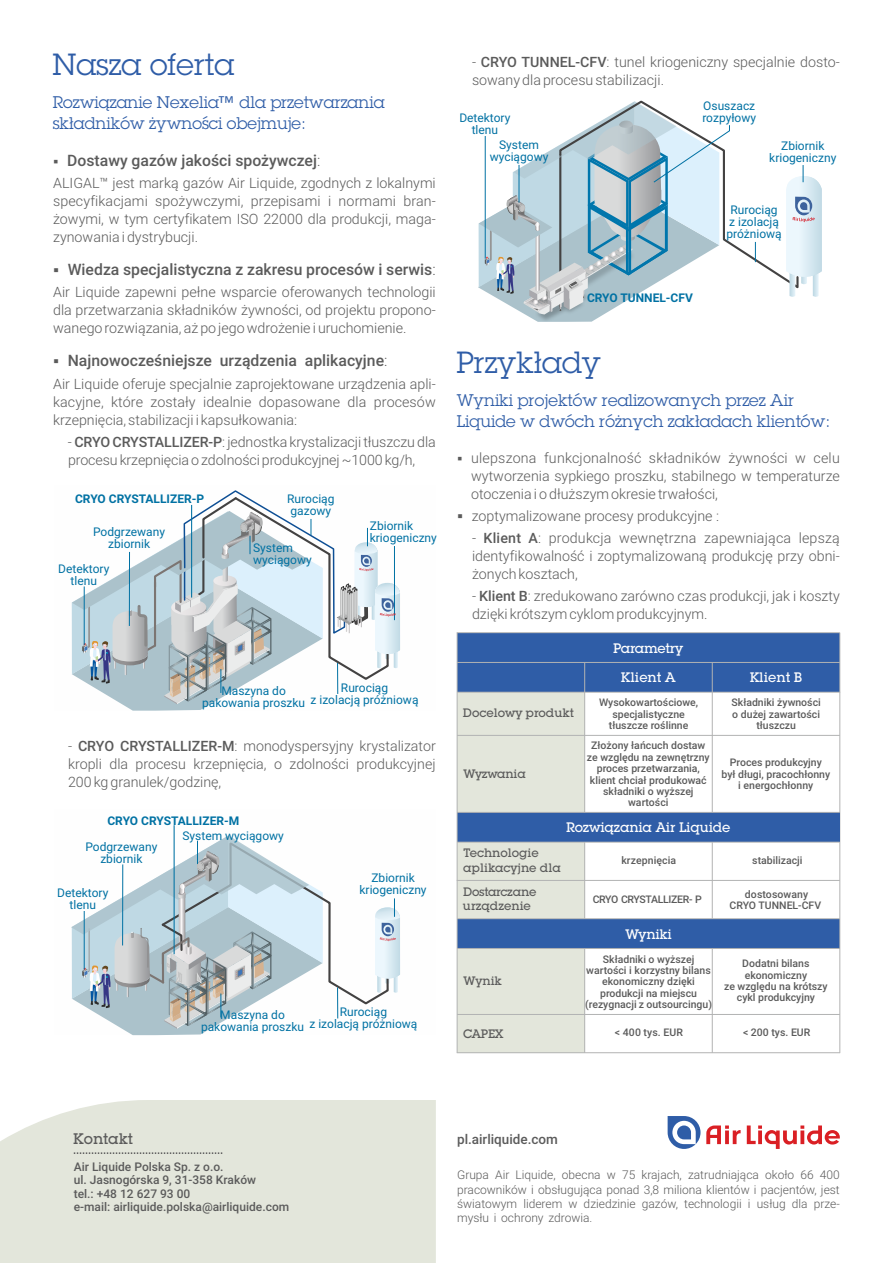
<style>
.page{position:relative;width:893px;height:1263px;background:#fff}
.page>*{position:absolute;margin:0;border:0;box-sizing:border-box;transform-origin:0 0}
.t1{font:30px "Lubalin Graph PCS";color:#2f5da7}
.t2{font:16.5px/21px "Lubalin Graph PCS";color:#2f5da7}
.t3{font:500 15.75px "Roboto";color:#5b5b5b}
.t4{font:500 15px "Lubalin Graph PCS";color:#5b5b5b}
.t5{font:300 14.25px/18px "Roboto";color:#5b5b5b;text-align:justify}
.t6{font:500 13.5px "Lubalin Graph PCS";letter-spacing:-.02em;color:#fefefe}
.t7{font:500 13.5px "Roboto";color:#5b5b5b}
.t8{font:12px/12px "Roboto";color:#0071a3;text-align:center}
.t9{font:300 12px/14.2px "Roboto";color:#5b5b5b;text-align:justify}
.t10{font:500 12px/13.5px "Roboto";color:#5b5b5b}
.t11{font:500 12px/14.4px "Lubalin Graph PCS";color:#5b5b5b}
.t12{font:700 12px "Roboto";color:#0071a3}
.t13{font:500 12px/14.4px "Lubalin Graph PCS";letter-spacing:-.02em;color:#5b5b5b}
.t14{font:500 10.5px/11.4px "Roboto";color:#5b5b5b;text-align:center}
.t15{font:500 10.5px "Roboto";letter-spacing:-.03em;color:#5b5b5b}
.s1{font-weight:300}
.s2{font-weight:500}
</style>
<div class="page">
<div style="left:457px;top:948px;width:128px;height:105px;background:#e3e6db"></div>
<div style="left:457px;top:842px;width:128px;height:77px;background:#e3e6db"></div>
<div style="left:457px;top:919px;width:383px;height:29px;background:#2f5da7"></div>
<div style="left:457px;top:692px;width:128px;height:120px;background:#e3e6db"></div>
<div style="left:457px;top:662px;width:383px;height:30px;background:#2f5da7"></div>
<div style="left:457px;top:633px;width:383px;height:29px;background:#2f5da7"></div>
<hr style="left:457px;top:632px;width:383px;height:1px;background:#b2b3b3">
<hr style="left:839px;top:633px;width:1px;height:420px;background:#b2b3b3">
<hr style="left:457px;top:662px;width:383px;height:1px;background:#b2b3b3">
<hr style="left:457px;top:692px;width:383px;height:1px;background:#b2b3b3">
<hr style="left:584px;top:662px;width:1px;height:150px;background:#b2b3b3">
<hr style="left:457px;top:735px;width:383px;height:1px;background:#b2b3b3">
<hr style="left:457px;top:880px;width:383px;height:1px;background:#b2b3b3">
<hr style="left:457px;top:1014px;width:383px;height:1px;background:#b2b3b3">
<hr style="left:457px;top:1052px;width:383px;height:1px;background:#b2b3b3">
<hr style="left:712px;top:662px;width:1px;height:150px;background:#b2b3b3">
<hr style="left:457px;top:918px;width:383px;height:1px;background:#b2b3b3">
<div style="left:457px;top:812px;width:383px;height:30px;background:#2f5da7"></div>
<hr style="left:584px;top:842px;width:1px;height:77px;background:#b2b3b3">
<hr style="left:457px;top:842px;width:383px;height:1px;background:#b2b3b3">
<hr style="left:457px;top:633px;width:1px;height:420px;background:#b2b3b3">
<hr style="left:457px;top:812px;width:383px;height:1px;background:#b2b3b3">
<hr style="left:712px;top:842px;width:1px;height:77px;background:#b2b3b3">
<hr style="left:457px;top:948px;width:383px;height:1px;background:#b2b3b3">
<hr style="left:584px;top:948px;width:1px;height:105px;background:#b2b3b3">
<hr style="left:712px;top:948px;width:1px;height:105px;background:#b2b3b3">
<svg style="left:71px;top:835px;width:329px;height:200px"></svg>
<hr style="left:174px;top:825px;width:1px;height:129px;background:#0071a3">
<svg style="left:72px;top:490px;width:328px;height:221px"></svg>
<svg style="left:640px;top:100px;width:146px;height:181px"></svg>
<svg style="left:755px;top:242px;width:1px;height:20px"></svg>
<svg style="left:786px;top:165px;width:36px;height:132px"></svg>
<svg style="left:478px;top:101px;width:252px;height:221px"></svg>
<div style="left:0;top:1100px;width:436px;height:163px;background:#e3e6db"></div>
<svg style="left:74px;top:1152px;width:149px;height:2px"></svg>
<svg style="left:668px;top:1116px;width:32px;height:33px"></svg>
<svg style="left:706px;top:1125px;width:35px;height:19px"></svg>
<svg style="left:747px;top:1125px;width:93px;height:24px"></svg>
<h1 class="t1" style="left:52px;top:54px;width:183px">Nasza oferta</h1>
<p class="t2" style="left:53px;top:93px;width:333px">Rozwiązanie Nexelia™ dla przetwarzania składników żywności obejmuje:</p>
<p class="t3" style="left:53px;top:154px;width:269px">▪ Dostawy gazów jakości spożywczej<span class="s1">:</span></p>
<p class="t5" style="left:53px;top:176px;width:384px">ALIGAL™ jest marką gazów Air Liquide, zgodnych z lokalnymi specyfikacjami spożywczymi, przepisami i normami bran&shy;żowymi, w tym certyfikatem ISO 22000 dla produkcji, maga&shy;zynowania i dystrybucji.</p>
<p class="t3" style="left:53px;top:263px;width:384px">▪ Wiedza specjalistyczna z zakresu procesów i serwis<span class="s1">:</span></p>
<p class="t5" style="left:53px;top:285px;width:384px">Air Liquide zapewni pełne wsparcie oferowanych technologii dla przetwarzania składników żywności, od projektu propono&shy;wanego rozwiązania, aż po jego wdrożenie i uruchomienie.</p>
<p class="t3" style="left:53px;top:354px;width:336px">▪ Najnowocześniejsze urządzenia aplikacyjne<span class="s1">:</span></p>
<p class="t5" style="left:53px;top:376px;width:384px">Air Liquide oferuje specjalnie zaprojektowane urządzenia apli&shy;kacyjne, które zostały idealnie dopasowane dla procesów krzepnięcia, stabilizacji i kapsułkowania:</p>
<p class="t5" style="left:68px;top:434px;width:369px">- <span class="s2">CRYO CRYSTALLIZER-P</span>: jednostka krystalizacji tłuszczu dla procesu krzepnięcia o zdolności produkcyjnej ~1000 kg/h,</p>
<p class="t12" style="left:75px;top:493px;width:131px">CRYO CRYSTALLIZER-P</p>
<p class="t8" style="left:93px;top:527px;width:73px">Podgrzewany zbiornik</p>
<p class="t8" style="left:58px;top:564px;width:53px">Detektory tlenu</p>
<p class="t8" style="left:287px;top:494px;width:49px;text-align:left">Rurociąg gazowy</p>
<p class="t8" style="left:253px;top:543px;width:60px;text-align:left">System wyciągowy</p>
<p class="t8" style="left:370px;top:521px;width:69px;text-align:left">Zbiornik kriogeniczny</p>
<p class="t8" style="left:311px;top:683px;width:109px">Rurociąg<br>z izolacją próżniową</p>
<p class="t8" style="left:202px;top:686px;width:105px">Maszyna do pakowania proszku</p>
<p class="t5" style="left:68px;top:739px;width:369px">- <span class="s2">CRYO CRYSTALLIZER-M</span>: monodyspersyjny krystalizator kropli dla procesu krzepnięcia, o zdolności produkcyjnej 200 kg granulek/godzinę,</p>
<p class="t12" style="left:107px;top:816px;width:133px">CRYO CRYSTALLIZER-M</p>
<p class="t8" style="left:85px;top:842px;width:73px">Podgrzewany zbiornik</p>
<p class="t8" style="left:57px;top:888px;width:53px">Detektory tlenu</p>
<p class="t8" style="left:182px;top:830px;width:103px">System wyciągowy</p>
<p class="t8" style="left:360px;top:873px;width:69px">Zbiornik kriogeniczny</p>
<p class="t8" style="left:309px;top:1007px;width:109px">Rurociąg<br>z izolacją próżniową</p>
<p class="t8" style="left:201px;top:1010px;width:105px">Maszyna do pakowania proszku</p>
<p class="t5" style="left:472px;top:54px;width:369px">- <span class="s2">CRYO TUNNEL-CFV</span>: tunel kriogeniczny specjalnie dosto&shy;sowany dla procesu stabilizacji.</p>
<p class="t8" style="left:459px;top:113px;width:53px">Detektory tlenu</p>
<p class="t8" style="left:490px;top:140px;width:60px">System wyciągowy</p>
<p class="t8" style="left:702px;top:101px;width:55px;text-align:left">Osuszacz rozpyłowy</p>
<p class="t8" style="left:769px;top:141px;width:69px">Zbiornik kriogeniczny</p>
<p class="t8" style="left:726px;top:205px;width:57px">Rurociąg z izolacją próżniową</p>
<p class="t12" style="left:587px;top:293px;width:107px">CRYO TUNNEL-CFV</p>
<h1 class="t1" style="left:456px;top:352px;width:146px">Przykłady</h1>
<p class="t2" style="left:457px;top:391px;width:375px">Wyniki projektów realizowanych przez Air<br>Liquide w dwóch różnych zakładach klientów:</p>
<p class="t5" style="left:471px;top:450px;width:370px;text-indent:-14px">▪ ulepszona funkcjonalność składników żywności w celu wytworzenia sypkiego proszku, stabilnego w temperaturze otoczenia i o dłuższym okresie trwałości,</p>
<p class="t5" style="left:457px;top:508px;width:263px">▪ zoptymalizowane procesy produkcyjne :</p>
<p class="t5" style="left:472px;top:531px;width:369px">- <span class="s2">Klient A</span>: produkcja wewnętrzna zapewniająca lepszą identyfikowalność i zoptymalizowaną produkcję przy obni&shy;żonych kosztach,</p>
<p class="t5" style="left:472px;top:589px;width:369px">- <span class="s2">Klient B</span>: zredukowano zarówno czas produkcji, jak i koszty dzięki krótszym cyklom produkcyjnym.</p>
<p class="t6" style="left:613px;top:643px;width:72px">Parametry</p>
<p class="t6" style="left:621px;top:673px;width:56px">Klient A</p>
<p class="t6" style="left:750px;top:673px;width:54px">Klient B</p>
<p class="t14" style="left:599px;top:698px;width:101px">Wysokowartościowe, specjalistyczne tłuszcze roślinne</p>
<p class="t14" style="left:731px;top:698px;width:91px">Składniki żywności o dużej zawartości tłuszczu</p>
<p class="t14" style="left:587px;top:741px;width:124px">Złożony łańcuch dostaw ze względu na zewnętrzny proces przetwarzania, klient chciał produkować składniki o wyższej wartości</p>
<p class="t6" style="left:566px;top:823px;width:166px">Rozwiązania Air Liquide</p>
<p class="t11" style="left:463px;top:707px;width:112px">Docelowy produkt</p>
<p class="t14" style="left:721px;top:758px;width:110px">Proces produkcyjny był długi, pracochłonny i energochłonny</p>
<p class="t13" style="left:463px;top:768px;width:64px">Wyzwania</p>
<p class="t11" style="left:463px;top:847px;width:99px">Technologie aplikacyjne dla</p>
<p class="t14" style="left:621px;top:856px;width:56px">krzepnięcia</p>
<p class="t14" style="left:752px;top:856px;width:52px">stabilizacji</p>
<p class="t13" style="left:463px;top:885px;width:75px">Dostarczane urządzenie</p>
<p class="t15" style="left:593px;top:895px;width:111px">CRYO CRYSTALLIZER- P</p>
<p class="t14" style="left:730px;top:889px;width:93px">dostosowany<br>CRYO TUNNEL-CFV</p>
<p class="t11" style="left:464px;top:974px;width:40px">Wynik</p>
<p class="t11" style="left:463px;top:1028px;width:42px">CAPEX</p>
<p class="t6" style="left:626px;top:929px;width:48px">Wyniki</p>
<p class="t14" style="left:585px;top:954px;width:128px">Składniki o wyższej wartości i korzystny bilans ekonomiczny dzięki produkcji na miejscu (rezygnacji z outsourcingu)</p>
<p class="t14" style="left:615px;top:1028px;width:69px">&lt; 400 tys. EUR</p>
<p class="t14" style="left:743px;top:1028px;width:69px">&lt; 200 tys. EUR</p>
<p class="t14" style="left:724px;top:959px;width:105px">Dodatni bilans ekonomiczny<br>ze względu na krótszy cykl produkcyjny</p>
<p class="t4" style="left:73px;top:1133px;width:61px">Kontakt</p>
<p class="t7" style="left:457px;top:1134px;width:102px">pl.airliquide.com</p>
<p class="t9" style="left:457px;top:1169px;width:384px">Grupa Air Liquide, obecna w 75 krajach, zatrudniająca około 66 400 pracowników i obsługująca ponad 3,8 miliona klientów i pacjentów, jest światowym liderem w dziedzinie gazów, technologii i usług dla prze&shy;mysłu i ochrony zdrowia.</p>
<p class="t10" style="left:74px;top:1161px;width:217px">Air Liquide Polska Sp. z o.o.<br>ul. Jasnogórska 9, 31-358 Kraków<br>tel.: +48 12 627 93 00<br>e-mail: airliquide.polska@airliquide.com</p>
</div>
